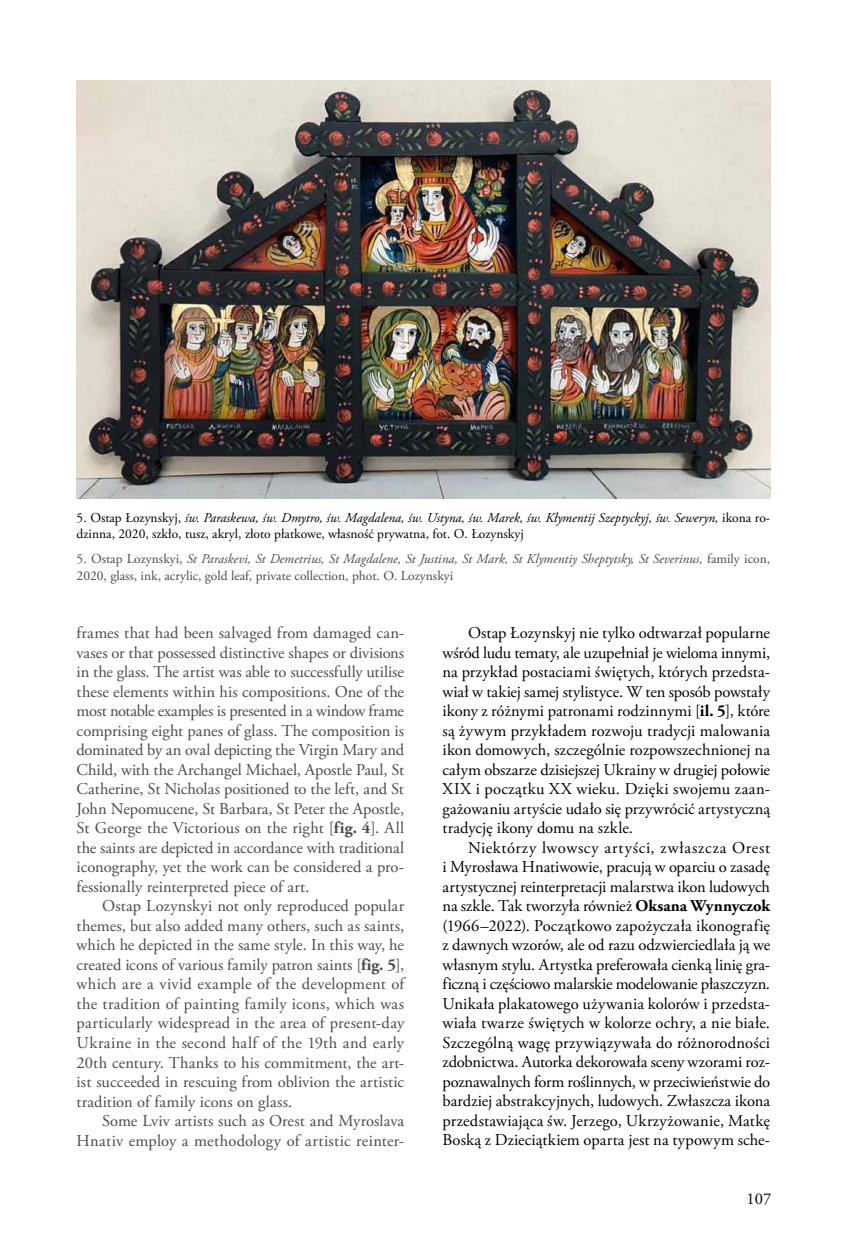
<style>
.page{position:relative;width:851px;height:1255px;background:#fff}
.page>*{position:absolute;margin:0;border:0;box-sizing:border-box;transform-origin:0 0}
.t1{font:16.5px/19.5px "Adobe Garamond Pro";letter-spacing:.005em;color:#000;text-align:justify}
.t2{font:16.5px/19.5px "Adobe Garamond Pro";letter-spacing:.005em;color:#4a4a49;text-align:justify}
.t3{font:13.5px/16.5px "Adobe Garamond Pro";color:#000}
.t4{font:13.5px/16.5px "Adobe Garamond Pro";color:#4a4a49}
.s1{font-style:italic}
.s2{font-weight:700}
</style>
<div class="page">
<img style="left:77px;top:81px;width:693px;height:417px">
<p class="t3" style="left:77px;top:509px;width:695px">5. Ostap Łozynskyj, <span class="s1">św. Paraskewa, św. Dmytro, św. Magdalena, św. Ustyna, św. Marek, św. Kłymentij Szeptyckyj, św. Seweryn,</span> ikona ro&shy;dzinna, 2020, szkło, tusz, akryl, złoto płatkowe, własność prywatna, fot. O. Łozynskyj</p>
<p class="t4" style="left:77px;top:551px;width:695px">5. Ostap Lozynskyi, <span class="s1">St Paraskevi, St Demetrius, St Magdalene, St Justina, St Mark, St Klymentiy Sheptytsky, St Severinus,</span> family icon,<br>2020, glass, ink, acrylic, gold leaf, private collection, phot. O. Lozynskyi</p>
<p class="t2" style="left:77px;top:623px;width:329px">frames that had been salvaged from damaged can&shy;vases or that possessed distinctive shapes or divisions in the glass. The artist was able to successfully utilise these elements within his compositions. One of the most notable examples is presented in a window frame comprising eight panes of glass. The composition is dominated by an oval depicting the Virgin Mary and Child, with the Archangel Michael, Apostle Paul, St Catherine, St Nicholas positioned to the left, and St John Nepomucene, St Barbara, St Peter the Apostle, St George the Victorious on the right [<span class="s2">fig. 4</span>]. All the saints are depicted in accordance with traditional iconography, yet the work can be considered a pro&shy;fessionally reinterpreted piece of art.</p>
<p class="t2" style="left:77px;top:897px;width:329px;text-indent:26px">Ostap Lozynskyi not only reproduced popular themes, but also added many others, such as saints, which he depicted in the same style. In this way, he created icons of various family patron saints [<span class="s2">fig. 5</span>], which are a vivid example of the development of the tradition of painting family icons, which was particularly widespread in the area of present-day Ukraine in the second half of the 19th and early 20th century. Thanks to his commitment, the art&shy;ist succeeded in rescuing from oblivion the artistic tradition of family icons on glass.</p>
<p class="t2" style="left:77px;top:1111px;width:329px;text-align:right">Some Lviv artists such as Orest and Myroslava<br>Hnativ employ a methodology of artistic reinter-</p>
<p class="t1" style="left:442px;top:623px;width:329px;text-indent:26px">Ostap Łozynskyj nie tylko odtwarzał popularne wśród ludu tematy, ale uzupełniał je wieloma innymi, na przykład postaciami świętych, których przedsta&shy;wiał w takiej samej stylistyce. W ten sposób powstały ikony z różnymi patronami rodzinnymi [<span class="s2">il. 5</span>], które są żywym przykładem rozwoju tradycji malowania ikon domowych, szczególnie rozpowszechnionej na całym obszarze dzisiejszej Ukrainy w drugiej połowie XIX i początku XX wieku. Dzięki swojemu zaan&shy;gażowaniu artyście udało się przywrócić artystyczną tradycję ikony domu na szkle.</p>
<p class="t1" style="left:442px;top:838px;width:329px;text-indent:26px">Niektórzy lwowscy artyści, zwłaszcza Orest i Myrosława Hnatiwowie, pracują w oparciu o zasadę artystycznej reinterpretacji malarstwa ikon ludowych na szkle. Tak tworzyła również <span class="s2">Oksana Wynnyczok </span>(1966–2022). Początkowo zapożyczała ikonografię z dawnych wzorów, ale od razu odzwierciedlała ją we własnym stylu. Artystka preferowała cienką linię gra&shy;ficzną i częściowo malarskie modelowanie płaszczyzn.<br>Unikała plakatowego używania kolorów i przedsta&shy;wiała twarze świętych w kolorze ochry, a nie białe.<br>Szczególną wagę przywiązywała do różnorodności zdobnictwa. Autorka dekorowała sceny wzorami roz&shy;poznawalnych form roślinnych, w przeciwieństwie do bardziej abstrakcyjnych, ludowych. Zwłaszcza ikona przedstawiająca św. Jerzego, Ukrzyżowanie, Matkę Boską z Dzieciątkiem oparta jest na typowym sche-</p>
<p class="t1" style="left:746px;top:1189px;width:26px">107</p>
</div>
